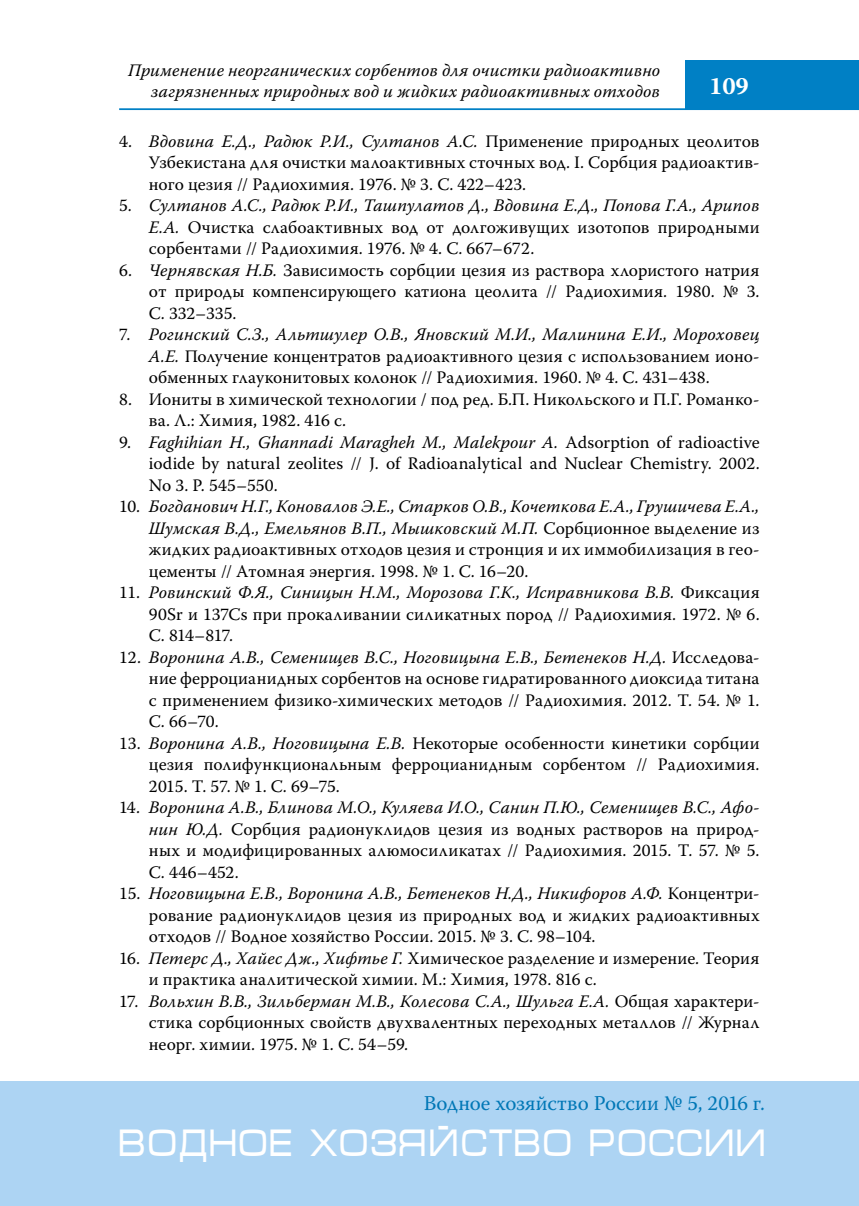
<style>
.page{position:relative;width:859px;height:1206px;background:#fff}
.page>*{position:absolute;margin:0;border:0;box-sizing:border-box;transform-origin:0 0}
.t1{font:38.5px "Micra";color:#fff;scale:.81 1}
.t2{font:700 24.5px "Warnock Pro";color:#fff}
.t3{font:21px "Warnock Pro";color:#0077b6}
.t4{font:17.5px/21.5px "Warnock Pro";letter-spacing:.01em;color:#000;text-align:justify}
.t5{font:italic 17.5px/21px "Warnock Pro";letter-spacing:.01em;color:#000;text-align:right}
.s1{font-style:italic}
</style>
<div class="page">
<hr style="left:119px;top:108px;width:739px;height:2px;background:#0080c5">
<div style="left:685px;top:60px;width:173px;height:50px;background:#0080c5"></div>
<div style="left:0;top:1081px;width:858px;height:124px;background:#add4f3"></div>
<p class="t5" style="left:128px;top:60px;width:533px">Применение неорганических сорбентов для очистки радиоактивно загрязненных природных вод и жидких радиоактивных отходов</p>
<h2 class="t2" style="left:708px;top:71px;width:41px">109</h2>
<p class="t4" style="left:149px;top:130px;width:612px;text-indent:-30px">4. <span class="s1">Вдовина Е.Д., Радюк Р.И., Султанов А.С.</span> Применение природных цеолитов Узбекистана для очистки малоактивных сточных вод. I. Сорбция радиоактив&shy;ного цезия // Радиохимия. 1976. № 3. С. 422–423.</p>
<p class="t4" style="left:149px;top:194px;width:612px;text-indent:-30px">5. <span class="s1">Султанов А.С., Радюк Р.И., Ташпулатов Д., Вдовина Е.Д., Попова Г.А., Арипов Е.А.</span> Очистка слабоактивных вод от долгоживущих изотопов природными сорбентами // Радиохимия. 1976. № 4. С. 667–672.</p>
<p class="t4" style="left:149px;top:259px;width:612px;text-indent:-30px">6. <span class="s1">Чернявская Н.Б.</span> Зависимость сорбции цезия из раствора хлористого натрия от природы компенсирующего катиона цеолита // Радиохимия. 1980. № 3.<br>С. 332–335.</p>
<p class="t4" style="left:149px;top:323px;width:612px;text-indent:-30px">7. <span class="s1">Рогинский С.З., Альтшулер О.В., Яновский М.И., Малинина Е.И., Мороховец А.Е.</span> Получение концентратов радиоактивного цезия с использованием ионо&shy;обменных глауконитовых колонок // Радиохимия. 1960. № 4. С. 431–438.</p>
<p class="t4" style="left:149px;top:388px;width:612px;text-indent:-30px">8. Иониты в химической технологии / под ред. Б.П. Никольского и П.Г. Романко&shy;ва. Л.: Химия, 1982. 416 с.</p>
<p class="t4" style="left:149px;top:431px;width:612px;text-indent:-30px">9. <span class="s1">Faghihian H., Ghannadi Maragheh M., Malekpour A.</span> Adsorption of radioactive iodide by natural zeolites // J. of Radioanalytical and Nuclear Chemistry. 2002.<br>No 3. Р. 545–550.</p>
<p class="t4" style="left:149px;top:495px;width:612px;text-indent:-30px">10. <span class="s1">Богданович Н.Г., Коновалов Э.Е., Старков О.В., Кочеткова Е.А., Грушичева Е.А., Шумская В.Д., Емельянов В.П., Мышковский М.П.</span> Сорбционное выделение из жидких радиоактивных отходов цезия и стронция и их иммобилизация в гео&shy;цементы // Атомная энергия. 1998. № 1. С. 16–20.</p>
<p class="t4" style="left:149px;top:581px;width:612px;text-indent:-30px">11. <span class="s1">Ровинский Ф.Я., Синицын Н.М., Морозова Г.К., Исправникова В.В.</span> Фиксация 90Sr и 137Cs при прокаливании силикатных пород // Радиохимия. 1972. № 6.<br>С. 814–817.</p>
<p class="t4" style="left:149px;top:646px;width:612px;text-indent:-30px">12. <span class="s1">Воронина А.В., Семенищев В.С., Ноговицына Е.В., Бетенеков Н.Д.</span> Исследова&shy;ние ферроцианидных сорбентов на основе гидратированного диоксида титана с применением физико-химических методов // Радиохимия. 2012. Т. 54. № 1.<br>С. 66–70.</p>
<p class="t4" style="left:149px;top:732px;width:612px;text-indent:-30px">13. <span class="s1">Воронина А.В., Ноговицына Е.В.</span> Некоторые особенности кинетики сорбции цезия полифункциональным ферроцианидным сорбентом // Радиохимия.<br>2015. Т. 57. № 1. С. 69–75.</p>
<p class="t4" style="left:149px;top:796px;width:612px;text-indent:-30px">14. <span class="s1">Воронина А.В., Блинова М.О., Куляева И.О., Санин П.Ю., Семенищев В.С., Афо&shy;нин Ю.Д.</span> Сорбция радионуклидов цезия из водных растворов на природ&shy;ных и модифицированных алюмосиликатах // Радиохимия. 2015. Т. 57. № 5.<br>С. 446–452.</p>
<p class="t4" style="left:149px;top:882px;width:612px;text-indent:-30px">15. <span class="s1">Ноговицына Е.В., Воронина А.В., Бетенеков Н.Д., Никифоров А.Ф.</span> Концентри&shy;рование радионуклидов цезия из природных вод и жидких радиоактивных отходов // Водное хозяйство России. 2015. № 3. С. 98–104.</p>
<p class="t4" style="left:149px;top:947px;width:612px;text-indent:-30px">16. <span class="s1">Петерс Д., Хайес Дж., Хифтье Г.</span> Химическое разделение и измерение. Теория и практика аналитической химии. М.: Химия, 1978. 816 с.</p>
<p class="t4" style="left:149px;top:990px;width:612px;text-indent:-30px">17. <span class="s1">Вольхин В.В., Зильберман М.В., Колесова С.А., Шульга Е.А.</span> Общая характери&shy;стика сорбционных свойств двухвалентных переходных металлов // Журнал неорг. химии. 1975. № 1. С. 54–59.</p>
<p class="t3" style="left:423px;top:1090px;width:342px">Водное хозяйство России № 5, 2016 г.</p>
<h1 class="t1" style="left:119px;top:1122px;width:801px">ВОДНОЕ ХОЗЯЙСТВО РОССИИ</h1>
</div>
